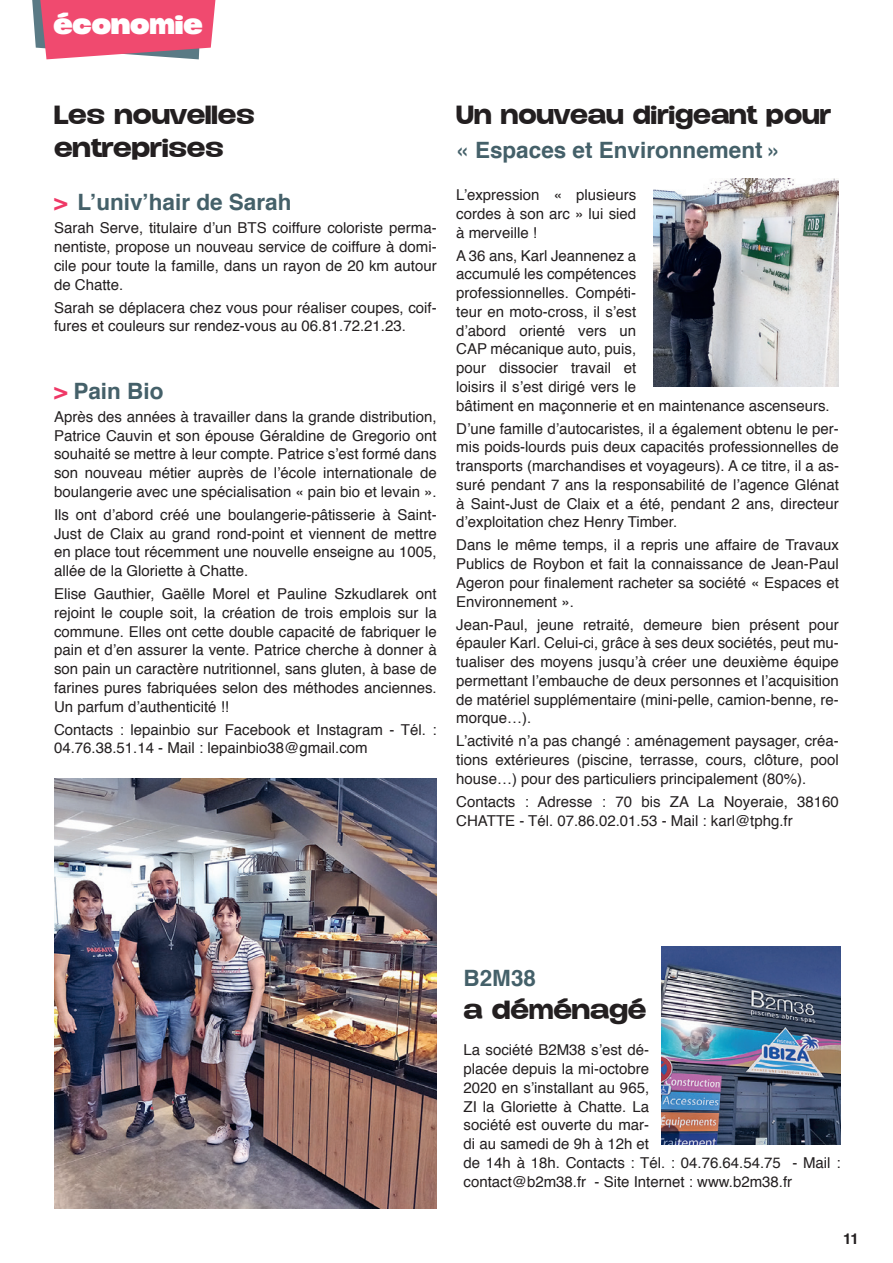
<style>
.page{position:relative;width:893px;height:1263px;background:#fff}
.page>*{position:absolute;margin:0;border:0;box-sizing:border-box;transform-origin:0 0}
.t1{font:500 24px/32.4px "Duera PERSONALUSE Expanded";color:#231f20}
.t2{font:500 24px "Duera PERSONALUSE Expanded";color:#231f20;scale:.96 1}
.t3{font:700 24px "Duera PERSONALUSE Expanded";color:#fff}
.t4{font:700 22.5px "Helvetica";color:#446069}
.t5{font:15px/18.8px "Helvetica";color:#231f20;text-align:justify}
.t6{font:700 15px "Helvetica";color:#231f20}
.s1{color:#ef3866}
</style>
<div class="page">
<svg style="left:32px;top:0;width:183px;height:59px"></svg>
<img style="left:54px;top:778px;width:383px;height:431px">
<img style="left:653px;top:179px;width:186px;height:207px">
<img style="left:662px;top:947px;width:178px;height:198px">
<h1 class="t3" style="left:53px;top:9px;width:151px">ÉCONOMIE</h1>
<h1 class="t1" style="left:54px;top:100px;width:202px">Les nouvelles entreprises</h1>
<h2 class="t4" style="left:54px;top:184px;width:239px"><span class="s1">&gt;</span> L’univ’hair de Sarah</h2>
<p class="t5" style="left:54px;top:219px;width:384px">Sarah Serve, titulaire d’un BTS coiffure coloriste perma&shy;nentiste, propose un nouveau service de coiffure à domi&shy;cile pour toute la famille, dans un rayon de 20 km autour de Chatte.</p>
<p class="t5" style="left:54px;top:298px;width:384px">Sarah se déplacera chez vous pour réaliser coupes, coif&shy;fures et couleurs sur rendez-vous au 06.81.72.21.23.</p>
<h2 class="t4" style="left:54px;top:373px;width:111px"><span class="s1">&gt;</span> Pain Bio</h2>
<p class="t5" style="left:54px;top:408px;width:384px">Après des années à travailler dans la grande distribution, Patrice Cauvin et son épouse Géraldine de Gregorio ont souhaité se mettre à leur compte. Patrice s’est formé dans son nouveau métier auprès de l’école internationale de boulangerie avec une spécialisation « pain bio et levain ».</p>
<p class="t5" style="left:54px;top:506px;width:384px">Ils ont d’abord créé une boulangerie-pâtisserie à Saint-Just de Claix au grand rond-point et viennent de mettre en place tout récemment une nouvelle enseigne au 1005, allée de la Gloriette à Chatte.</p>
<p class="t5" style="left:54px;top:585px;width:384px">Elise Gauthier, Gaëlle Morel et Pauline Szkudlarek ont rejoint le couple soit, la création de trois emplois sur la commune. Elles ont cette double capacité de fabriquer le pain et d’en assurer la vente. Patrice cherche à donner à son pain un caractère nutritionnel, sans gluten, à base de farines pures fabriquées selon des méthodes anciennes.<br>Un parfum d’authenticité !!</p>
<p class="t5" style="left:54px;top:720px;width:384px">Contacts : lepainbio sur Facebook et Instagram - Tél. :<br>04.76.38.51.14 - Mail : lepainbio38@gmail.com</p>
<h1 class="t2" style="left:456px;top:100px;width:392px">Un nouveau dirigeant pour</h1>
<h2 class="t4" style="left:456px;top:132px;width:327px">« Espaces et Environnement »</h2>
<p class="t5" style="left:456px;top:186px;width:181px">L’expression « plusieurs cordes à son arc » lui sied à merveille !</p>
<p class="t5" style="left:456px;top:246px;width:375px;text-align:left">A 36 ans, Karl Jeannenez a<br>accumulé les compétences<br>professionnelles. Compéti-<br>teur en moto-cross, il s’est<br>d’abord orienté vers un<br>CAP mécanique auto, puis,<br>pour dissocier travail et<br>loisirs il s’est dirigé vers le<br>bâtiment en maçonnerie et en maintenance ascenseurs.</p>
<p class="t5" style="left:456px;top:419px;width:384px">D’une famille d’autocaristes, il a également obtenu le per&shy;mis poids-lourds puis deux capacités professionnelles de transports (marchandises et voyageurs). A ce titre, il a as&shy;suré pendant 7 ans la responsabilité de l’agence Glénat à Saint-Just de Claix et a été, pendant 2 ans, directeur d’exploitation chez Henry Timber.</p>
<p class="t5" style="left:456px;top:536px;width:384px">Dans le même temps, il a repris une affaire de Travaux Publics de Roybon et fait la connaissance de Jean-Paul Ageron pour finalement racheter sa société « Espaces et Environnement ».</p>
<p class="t5" style="left:456px;top:615px;width:384px">Jean-Paul, jeune retraité, demeure bien présent pour épauler Karl. Celui-ci, grâce à ses deux sociétés, peut mu&shy;tualiser des moyens jusqu’à créer une deuxième équipe permettant l’embauche de deux personnes et l’acquisition de matériel supplémentaire (mini-pelle, camion-benne, re&shy;morque…).</p>
<p class="t5" style="left:456px;top:732px;width:384px">L’activité n’a pas changé : aménagement paysager, créa&shy;tions extérieures (piscine, terrasse, cours, clôture, pool house…) pour des particuliers principalement (80%).</p>
<p class="t5" style="left:456px;top:793px;width:384px">Contacts : Adresse : 70 bis ZA La Noyeraie, 38160<br>CHATTE - Tél. 07.86.02.01.53 - Mail : karl@tphg.fr</p>
<h2 class="t4" style="left:463px;top:960px;width:74px">B2M38</h2>
<h1 class="t1" style="left:463px;top:994px;width:184px">a déménagé</h1>
<p class="t5" style="left:463px;top:1041px;width:379px;text-align:left">La société B2M38 s’est dé-<br>placée depuis la mi-octobre<br>2020 en s’installant au 965,<br>ZI la Gloriette à Chatte. La<br>société est ouverte du mar-<br>di au samedi de 9h à 12h et<br>de 14h à 18h. Contacts : Tél. : 04.76.64.54.75 - Mail : contact@b2m38.fr - Site Internet : www.b2m38.fr</p>
<p class="t6" style="left:843px;top:1227px;width:17px">11</p>
</div>
